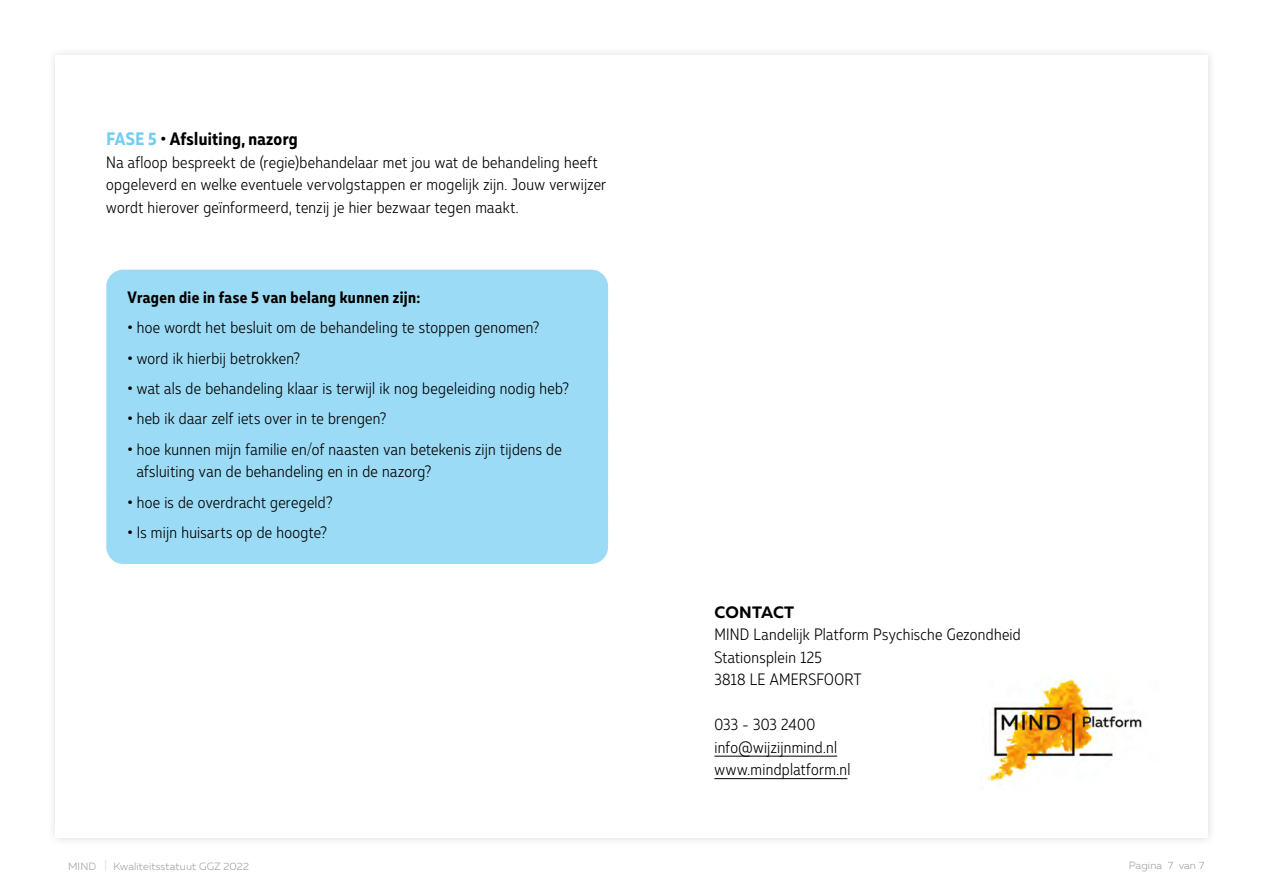
<style>
.page{position:relative;width:1263px;height:893px;background:#fff}
.page>*{position:absolute;margin:0;border:0;box-sizing:border-box;transform-origin:0 0}
.t1{font:700 18px "Muller Narrow";letter-spacing:.02em;color:#000}
.t2{font:300 16.5px/22.5px "Muller Narrow";letter-spacing:.02em;color:#000}
.t3{font:700 16.5px "Muller Narrow";letter-spacing:.025em;color:#000}
.t4{font:700 16.5px "Muller";letter-spacing:.015em;color:#000}
.t5{font:300 10.5px "Muller";letter-spacing:.01em;color:#9c9c9d}
.s1{color:#72ccf0}
.s2{font-weight:700}
.s3{font-size:12px;color:#d9dada}
</style>
<div class="page">
<div style="left:46px;top:46px;width:1171px;height:801px;background:#f9f9f9"></div>
<div style="left:55px;top:55px;width:1153px;height:783px;background:#fff"></div>
<div style="left:106px;top:270px;width:502px;height:59px;background:#9cdbf5;border-radius:17px"></div>
<div style="left:106px;top:300px;width:502px;height:59px;background:#9cdbf5;border-radius:17px"></div>
<div style="left:106px;top:330px;width:502px;height:60px;background:#9cdbf5;border-radius:17px"></div>
<div style="left:106px;top:361px;width:502px;height:59px;background:#9cdbf5;border-radius:17px"></div>
<div style="left:106px;top:391px;width:502px;height:59px;background:#9cdbf5;border-radius:17px"></div>
<div style="left:106px;top:421px;width:502px;height:82px;background:#9cdbf5;border-radius:17px"></div>
<div style="left:106px;top:474px;width:502px;height:60px;background:#9cdbf5;border-radius:17px"></div>
<div style="left:106px;top:505px;width:502px;height:59px;background:#9cdbf5;border-radius:17px"></div>
<hr style="left:714px;top:756px;width:123px;height:1px;background:#000">
<hr style="left:714px;top:778px;width:133px;height:1px;background:#000">
<img style="left:980px;top:675px;width:163px;height:110px">
<p class="t1" style="left:106px;top:128px;width:193px"><span class="s1">FASE 5</span> • Afsluiting, nazorg</p>
<p class="t2" style="left:106px;top:151px;width:501px">Na afloop bespreekt de (regie)behandelaar met jou wat de behandeling heeft opgeleverd en welke eventuele vervolgstappen er mogelijk zijn. Jouw verwijzer wordt hierover geïnformeerd, tenzij je hier bezwaar tegen maakt.</p>
<p class="t3" style="left:128px;top:287px;width:294px">Vragen die in fase 5 van belang kunnen zijn:</p>
<p class="t2" style="left:128px;top:316px;width:413px"><span class="s2">•</span> hoe wordt het besluit om de behandeling te stoppen genomen?</p>
<p class="t2" style="left:128px;top:347px;width:174px"><span class="s2">•</span> word ik hierbij betrokken?</p>
<p class="t2" style="left:128px;top:377px;width:443px"><span class="s2">•</span> wat als de behandeling klaar is terwijl ik nog begeleiding nodig heb?</p>
<p class="t2" style="left:128px;top:407px;width:260px"><span class="s2">•</span> heb ik daar zelf iets over in te brengen?</p>
<p class="t2" style="left:137px;top:438px;width:426px;text-indent:-9px"><span class="s2">•</span> hoe kunnen mijn familie en/of naasten van betekenis zijn tijdens de afsluiting van de behandeling en in de nazorg?</p>
<p class="t2" style="left:128px;top:491px;width:206px"><span class="s2">•</span> hoe is de overdracht geregeld?</p>
<p class="t2" style="left:128px;top:521px;width:201px"><span class="s2">•</span> Is mijn huisarts op de hoogte?</p>
<p class="t4" style="left:714px;top:602px;width:81px">CONTACT</p>
<p class="t2" style="left:714px;top:623px;width:308px">MIND Landelijk Platform Psychische Gezondheid<br>Stationsplein 125<br>3818 LE AMERSFOORT</p>
<p class="t2" style="left:714px;top:713px;width:137px">033 - 303 2400 info@wijzijnmind.nl www.mindplatform.nl</p>
<p class="t5" style="left:68px;top:860px;width:182px">MIND <span class="s3">|</span> Kwaliteitsstatuut GGZ 2022</p>
<p class="t5" style="left:1129px;top:859px;width:77px">Pagina 7 van 7</p>
</div>
